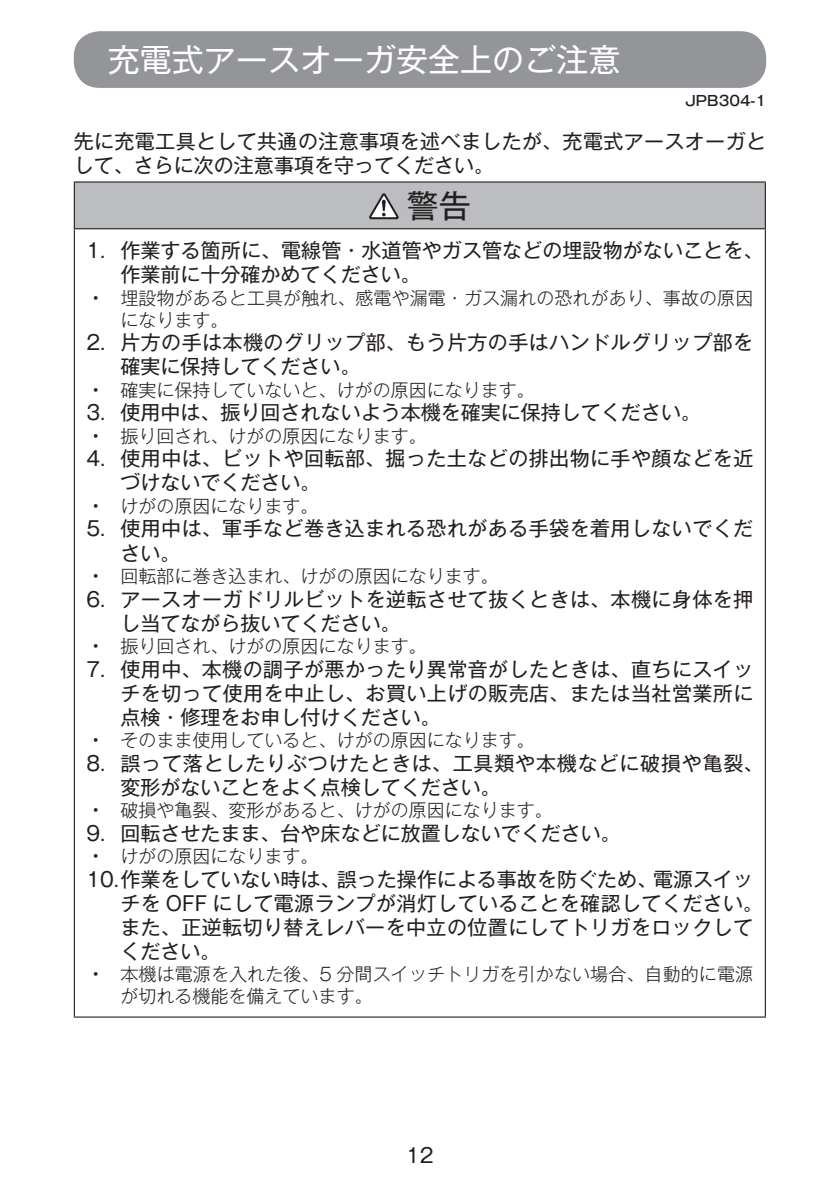
<style>
.page{position:relative;width:840px;height:1191px;background:#fff}
.page>*{position:absolute;margin:0;border:0;box-sizing:border-box;transform-origin:0 0}
.t1{font:32px "Gothic MB101 Pro";color:#fff}
.t2{font:32px "Gothic MB101 Pro";color:#231f20}
.t3{font:20px/24px "Gothic MB101 Pro";letter-spacing:.02em;color:#231f20}
.t4{font:20px "Gothic MB101 Pro";color:#231f20}
.t5{font:20px/24px "Gothic MB101 Pro";letter-spacing:.04em;color:#231f20}
.t6{font:300 18px/22px "Gothic MB101 Pro";color:#231f20}
.t7{font:500 14px "Gothic MB101 Pro";color:#231f20}
.s1{font-weight:500}
</style>
<div class="page">
<div style="left:74px;top:31px;width:691px;height:57px;background:#939598;border-radius:26px"></div>
<div style="left:74px;top:182px;width:690px;height:47px;background:#bcbdc0"></div>
<hr style="left:74px;top:229px;width:1px;height:787px;background:#231f20">
<hr style="left:764px;top:229px;width:1px;height:787px;background:#231f20">
<hr style="left:74px;top:181px;width:691px;height:2px;background:#231f20">
<hr style="left:74px;top:183px;width:1px;height:45px;background:#231f20">
<hr style="left:764px;top:183px;width:1px;height:45px;background:#231f20">
<hr style="left:74px;top:228px;width:691px;height:1px;background:#231f20">
<hr style="left:74px;top:1016px;width:691px;height:1px;background:#231f20">
<svg style="left:369px;top:193px;width:29px;height:26px"></svg>
<h1 class="t1" style="left:108px;top:33px;width:514px">充電式アースオーガ安全上のご注意</h1>
<p class="t7" style="left:684px;top:89px;width:82px">JPB304-1</p>
<p class="t3" style="left:74px;top:127px;width:693px">先に充電工具として共通の注意事項を述べましたが、充電式アースオーガとして、さらに次の注意事項を守ってください。</p>
<h1 class="t2" style="left:406px;top:179px;width:65px">警告</h1>
<p class="t3" style="left:120px;top:236px;width:644px;text-indent:-34px">1. 作業する箇所に、電線管・水道管やガス管などの埋設物がないことを、作業前に十分確かめてください。</p>
<p class="t6" style="left:120px;top:284px;width:634px;text-indent:-28px"><span class="s1">•</span> 埋設物があると工具が触れ、感電や漏電・ガス漏れの恐れがあり、事故の原因になります。</p>
<p class="t3" style="left:120px;top:328px;width:634px;text-indent:-34px">2. 片方の手は本機のグリップ部、もう片方の手はハンドルグリップ部を確実に保持してください。</p>
<p class="t6" style="left:92px;top:376px;width:444px"><span class="s1">•</span> 確実に保持していないと、けがの原因になります。</p>
<p class="t4" style="left:86px;top:396px;width:616px">3. 使用中は、振り回されないよう本機を確実に保持してください。</p>
<p class="t6" style="left:92px;top:422px;width:336px"><span class="s1">•</span> 振り回され、けがの原因になります。</p>
<p class="t3" style="left:120px;top:444px;width:634px;text-indent:-34px">4. 使用中は、ビットや回転部、掘った土などの排出物に手や顔などを近づけないでください。</p>
<p class="t6" style="left:92px;top:492px;width:228px"><span class="s1">•</span> けがの原因になります。</p>
<p class="t3" style="left:120px;top:514px;width:634px;text-indent:-34px">5. 使用中は、軍手など巻き込まれる恐れがある手袋を着用しないでください。</p>
<p class="t6" style="left:92px;top:562px;width:408px"><span class="s1">•</span> 回転部に巻き込まれ、けがの原因になります。</p>
<p class="t3" style="left:120px;top:584px;width:634px;text-indent:-34px">6. アースオーガドリルビットを逆転させて抜くときは、本機に身体を押し当てながら抜いてください。</p>
<p class="t6" style="left:92px;top:632px;width:336px"><span class="s1">•</span> 振り回され、けがの原因になります。</p>
<p class="t3" style="left:120px;top:654px;width:634px;text-align:justify;text-indent:-34px">7. 使用中、本機の調子が悪かったり異常音がしたときは、直ちにスイッチを切って使用を中止し、お買い上げの販売店、または当社営業所に点検・修理をお申し付けください。</p>
<p class="t6" style="left:92px;top:726px;width:444px"><span class="s1">•</span> そのまま使用していると、けがの原因になります。</p>
<p class="t5" style="left:120px;top:748px;width:644px;text-indent:-34px">8. 誤って落としたりぶつけたときは、工具類や本機などに破損や亀裂、変形がないことをよく点検してください。</p>
<p class="t6" style="left:92px;top:796px;width:462px"><span class="s1">•</span> 破損や亀裂、変形があると、けがの原因になります。</p>
<p class="t4" style="left:86px;top:816px;width:536px">9. 回転させたまま、台や床などに放置しないでください。</p>
<p class="t6" style="left:92px;top:842px;width:228px"><span class="s1">•</span> けがの原因になります。</p>
<p class="t3" style="left:120px;top:864px;width:644px;text-indent:-34px">10.作業をしていない時は、誤った操作による事故を防ぐため、電源スイッチを OFF にして電源ランプが消灯していることを確認してください。また、正逆転切り替えレバーを中立の位置にしてトリガをロックしてください。</p>
<p class="t6" style="left:120px;top:960px;width:634px;text-indent:-28px"><span class="s1">•</span> 本機は電源を入れた後、5 分間スイッチトリガを引かない場合、自動的に電源が切れる機能を備えています。</p>
<p class="t3" style="left:406px;top:1140px;width:29px">12</p>
</div>
